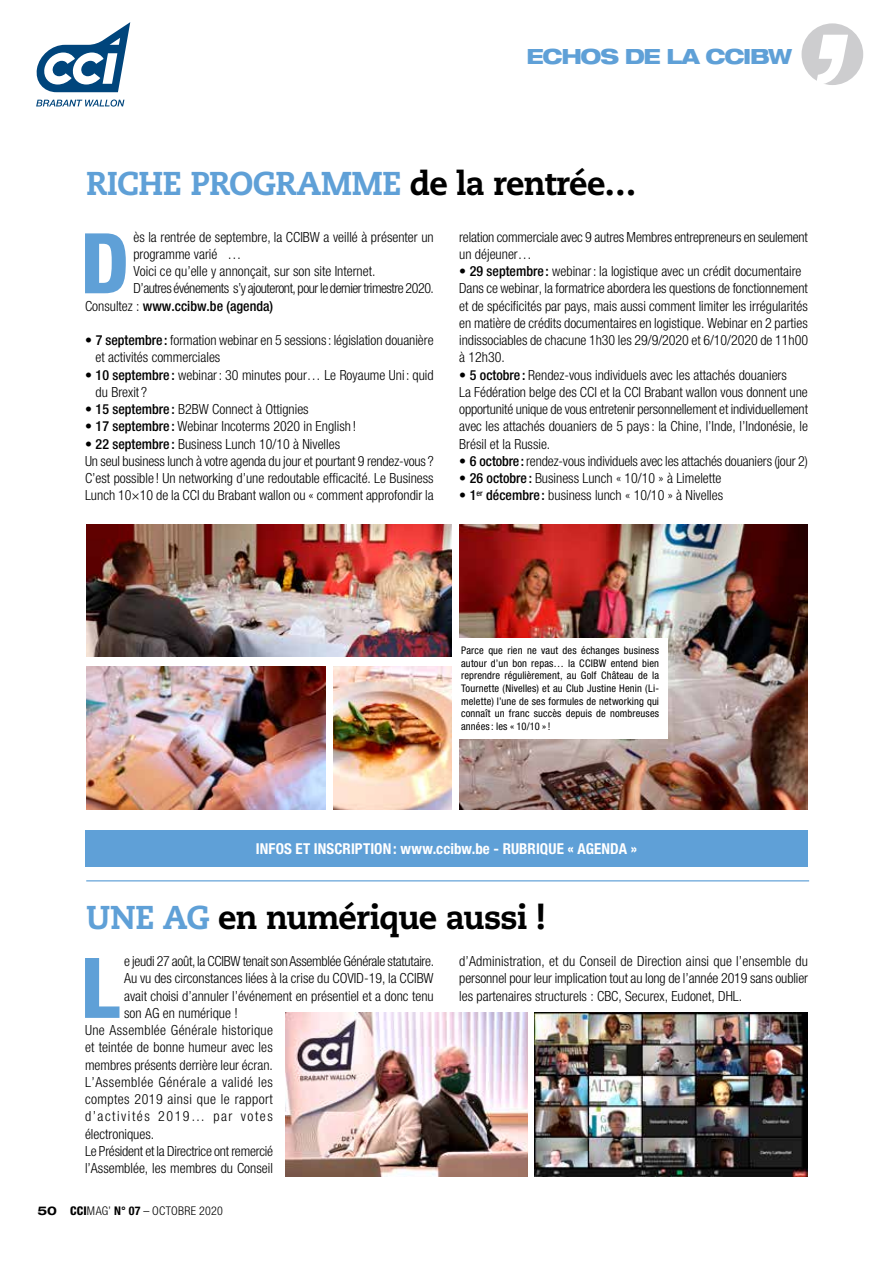
<style>
.page{position:relative;width:893px;height:1263px;background:#fff}
.page>*{position:absolute;margin:0;border:0;box-sizing:border-box;transform-origin:0 0}
.t1{font:800 condensed 83.85px "Helvetica Neue LT Std";color:#5fa0d7}
.t2{font:800 33px "Caecilia LT Std";letter-spacing:-.02em;color:#5fa0d7}
.t3{font:800 33px "Caecilia LT Std";letter-spacing:-.025em;color:#000}
.t4{font:800 expanded 21px "Helvetica Neue LT Std";letter-spacing:-.06em;color:#5fa0d7}
.t5{font:700 condensed 15px "Helvetica Neue LT Std";letter-spacing:.005em;color:#fff}
.t6{font:300 condensed 13.95px/17.2px "Helvetica Neue LT Std";color:#000}
.t7{font:300 condensed 13.95px "Helvetica Neue LT Std";letter-spacing:-.03em;color:#000}
.t8{font:300 condensed 13.95px "Helvetica Neue LT Std";letter-spacing:-.02em;color:#000}
.t9{font:500 condensed 13.95px "Helvetica Neue LT Std";color:#000}
.t10{font:300 condensed 13.95px "Helvetica Neue LT Std";letter-spacing:.025em;color:#000}
.t11{font:300 condensed 13.95px "Helvetica Neue LT Std";letter-spacing:.035em;color:#000}
.t12{font:300 condensed 13.95px "Helvetica Neue LT Std";letter-spacing:.03em;color:#000}
.t13{font:300 condensed 13.95px "Helvetica Neue LT Std";letter-spacing:.11em;color:#000}
.t14{font:300 condensed 12px "Helvetica Neue LT Std";letter-spacing:.02em;color:#000}
.t15{font:condensed 10.5px/12.6px "Helvetica Neue LT Std";letter-spacing:.015em;color:#000;text-align:justify}
.s1{color:#000}
.s2{font-weight:300}
.s3{font-weight:500}
.s4{color:#5fa0d7}
.s5{font-weight:700;font-stretch:expanded}
.s6{font-weight:800}
.s7{font-style:inherit}
.s8{font-weight:700}
</style>
<div class="page">
<hr style="left:86px;top:880px;width:723px;height:1px;background:#5fa0d7">
<div style="left:801px;top:23px;width:62px;height:62px;background:#cdcdcf;border-radius:50%"></div>
<svg style="left:814px;top:35px;width:36px;height:50px"></svg>
<svg style="left:36px;top:22px;width:94px;height:70px"></svg>
<svg style="left:36px;top:100px;width:88px;height:7px"></svg>
<img style="left:86px;top:524px;width:366px;height:133px">
<img style="left:459px;top:524px;width:348px;height:286px">
<img style="left:86px;top:667px;width:239px;height:143px">
<img style="left:333px;top:667px;width:119px;height:143px">
<img style="left:534px;top:1013px;width:274px;height:164px">
<img style="left:286px;top:1013px;width:241px;height:164px">
<div style="left:85px;top:830px;width:723px;height:37px;background:#5fa0d7"></div>
<div style="left:453px;top:638px;width:215px;height:100px;background:#fff"></div>
<h3 class="t4" style="left:527px;top:43px;width:267px">ECHOS DE LA CCIBW</h3>
<h2 class="t2" style="left:86px;top:163px;width:552px">RICHE PROGRAMME <span class="s1">de la rentrée…</span></h2>
<h1 class="t1" style="left:81px;top:211px;width:50px">D</h1>
<p class="t6" style="left:133px;top:228px;width:302px">ès la rentrée de septembre, la CCIBW a veillé à présenter un</p>
<p class="t6" style="left:133px;top:245px;width:109px">programme varié …</p>
<p class="t6" style="left:133px;top:262px;width:244px">Voici ce qu’elle y annonçait, sur son site Internet.</p>
<p class="t7" style="left:133px;top:280px;width:302px">D’autres événements s’y ajouteront, pour le dernier trimestre 2020.</p>
<p class="t9" style="left:85px;top:297px;width:190px"><span class="s2">Consultez :</span> www.ccibw.be (agenda)</p>
<p class="t6" style="left:96px;top:331px;width:339px;text-indent:-11px">• <span class="s3">7 septembre :</span> formation webinar en 5 sessions: législation douanière et activités commerciales</p>
<p class="t6" style="left:96px;top:366px;width:340px;text-indent:-11px">• <span class="s3">10 septembre :</span> webinar: 30 minutes pour… Le Royaume Uni : quid du Brexit ?</p>
<p class="t6" style="left:85px;top:400px;width:225px">• <span class="s3">15 septembre :</span> B2BW Connect à Ottignies</p>
<p class="t6" style="left:85px;top:418px;width:273px">• <span class="s3">17 septembre :</span> Webinar Incoterms 2020 in English !</p>
<p class="t6" style="left:85px;top:435px;width:350px">• <span class="s3">22 septembre :</span> Business Lunch 10/10 à Nivelles<br>Un seul business lunch à votre agenda du jour et pourtant 9 rendez-vous ?<br>C’est possible ! Un networking d’une redoutable efficacité. Le Business Lunch 10×10 de la CCI du Brabant wallon ou « comment approfondir la</p>
<p class="t6" style="left:459px;top:228px;width:350px">relation commerciale avec 9 autres Membres entrepreneurs en seulement un déjeuner…</p>
<p class="t6" style="left:459px;top:262px;width:350px">• <span class="s3">29 septembre :</span> webinar: la logistique avec un crédit documentaire Dans ce webinar, la formatrice abordera les questions de fonctionnement et de spécificités par pays, mais aussi comment limiter les irrégularités en matière de crédits documentaires en logistique. Webinar en 2 parties indissociables de chacune 1h30 les 29/9/2020 et 6/10/2020 de 11h00 à 12h30.</p>
<p class="t6" style="left:459px;top:366px;width:350px">• <span class="s3">5 octobre :</span> Rendez-vous individuels avec les attachés douaniers<br>La Fédération belge des CCI et la CCI Brabant wallon vous donnent une opportunité unique de vous entretenir personnellement et individuellement avec les attachés douaniers de 5 pays: la Chine, l’Inde, l’Indonésie, le Brésil et la Russie.</p>
<p class="t6" style="left:459px;top:452px;width:350px">• <span class="s3">6 octobre:</span> rendez-vous individuels avec les attachés douaniers (jour 2)</p>
<p class="t6" style="left:459px;top:469px;width:264px">• <span class="s3">26 octobre :</span> Business Lunch « 10/10 » à Limelette</p>
<p class="t6" style="left:459px;top:487px;width:265px">• <span class="s3">1</span><sup>er</sup> <span class="s3">décembre :</span> business lunch « 10/10 » à Nivelles</p>
<p class="t15" style="left:461px;top:644px;width:199px">Parce que rien ne vaut des échanges business autour d’un bon repas… la CCIBW entend bien reprendre régulièrement, au Golf Château de la Tournette (Nivelles) et au Club Justine Henin (Li&shy;melette) l’une de ses formules de networking qui connaît un franc succès depuis de nombreuses années: les « 10/10 »!</p>
<p class="t5" style="left:256px;top:839px;width:383px">INFOS ET INSCRIPTION: www.ccibw.be - RUBRIQUE « AGENDA »</p>
<h2 class="t3" style="left:86px;top:897px;width:461px"><span class="s4">UNE AG</span> en numérique aussi !</h2>
<h1 class="t1" style="left:81px;top:936px;width:40px">L</h1>
<p class="t8" style="left:124px;top:953px;width:312px">e jeudi 27 août, la CCIBW tenait son Assemblée Générale statutaire.</p>
<p class="t6" style="left:124px;top:970px;width:311px">Au vu des circonstances liées à la crise du COVID-19, la CCIBW</p>
<p class="t6" style="left:124px;top:987px;width:311px">avait choisi d’annuler l’événement en présentiel et a donc tenu</p>
<p class="t6" style="left:124px;top:1004px;width:115px">son AG en numérique !</p>
<p class="t10" style="left:85px;top:1022px;width:190px">Une Assemblée Générale historique</p>
<p class="t6" style="left:85px;top:1039px;width:189px">et teintée de bonne humeur avec les</p>
<p class="t6" style="left:85px;top:1056px;width:189px">membres présents derrière leur écran.</p>
<p class="t11" style="left:85px;top:1074px;width:189px">L’Assemblée Générale a validé les</p>
<p class="t12" style="left:85px;top:1091px;width:189px">comptes 2019 ainsi que le rapport</p>
<p class="t13" style="left:85px;top:1108px;width:189px">d’activités 2019… par votes</p>
<p class="t6" style="left:85px;top:1125px;width:71px">électroniques.</p>
<p class="t6" style="left:85px;top:1142px;width:190px">Le Président et la Directrice ont remercié</p>
<p class="t6" style="left:85px;top:1159px;width:189px">l’Assemblée, les membres du Conseil</p>
<p class="t14" style="left:38px;top:1204px;width:187px"><span class="s5">50</span> <span class="s6">CCI</span><span class="s7">MAG</span>’ <span class="s8">N° 07</span> – OCTOBRE 2020</p>
<p class="t6" style="left:459px;top:952px;width:350px;text-align:justify">d’Administration, et du Conseil de Direction ainsi que l’ensemble du personnel pour leur implication tout au long de l’année 2019 sans oublier les partenaires structurels : CBC, Securex, Eudonet, DHL.</p>
</div>
